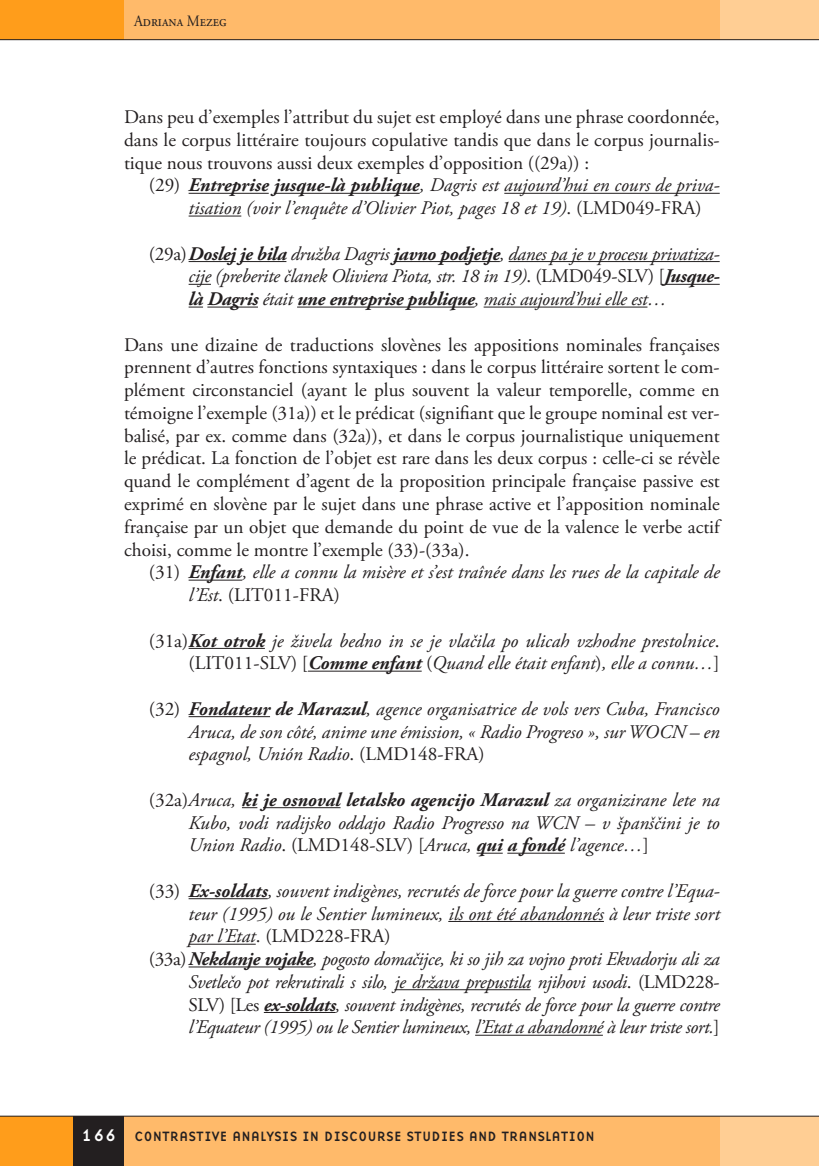
<style>
.page{position:relative;width:819px;height:1166px;background:#fff}
.page>*{position:absolute;margin:0;border:0;box-sizing:border-box;transform-origin:0 0}
.t1{font:italic 19.25px/22.8px "Adobe Garamond Pro";color:#231f20;text-align:justify}
.t2{font:19.25px/22.8px "Adobe Garamond Pro";color:#231f20;text-align:justify}
.t3{font:italic 19.25px "Adobe Garamond Pro";letter-spacing:-.02em;color:#231f20}
.t4{font:17.5px "Base Nine";color:#fff}
.t5{font:15.75px "Adobe Garamond Pro";color:#231f20;scale:.9 1}
.t6{font:14px "Base Nine";color:#231f20}
.s1{font-style:normal}
.s2{font-weight:700}
.s3{font-style:italic}
</style>
<div class="page">
<div style="left:124px;top:1116px;width:620px;height:50px;background:#ffba6a"></div>
<div style="left:719px;top:1116px;width:99px;height:50px;background:#ffce94"></div>
<div style="left:122px;top:0;width:597px;height:40px;background:#ffba6a"></div>
<div style="left:719px;top:0;width:99px;height:40px;background:#ffce94"></div>
<div style="left:0;top:1116px;width:74px;height:50px;background:#ff9d1b"></div>
<div style="left:74px;top:1116px;width:50px;height:50px;background:#231f20"></div>
<div style="left:0;top:0;width:124px;height:40px;background:#ff9d1b"></div>
<hr style="left:0;top:39px;width:818px;height:1px;background:#231f20">
<hr style="left:0;top:1116px;width:818px;height:1px;background:#231f20">
<hr style="left:188px;top:193px;width:81px;height:1px;background:#231f20">
<hr style="left:274px;top:193px;width:145px;height:1px;background:#231f20">
<hr style="left:504px;top:193px;width:215px;height:1px;background:#231f20">
<hr style="left:188px;top:216px;width:53px;height:1px;background:#231f20">
<hr style="left:188px;top:261px;width:48px;height:1px;background:#231f20">
<hr style="left:240px;top:261px;width:46px;height:1px;background:#231f20">
<hr style="left:393px;top:261px;width:107px;height:1px;background:#231f20">
<hr style="left:508px;top:261px;width:211px;height:1px;background:#231f20">
<svg style="left:188px;top:284px;width:23px;height:1px"></svg>
<hr style="left:664px;top:284px;width:55px;height:1px;background:#231f20">
<svg style="left:188px;top:307px;width:15px;height:1px"></svg>
<hr style="left:207px;top:307px;width:51px;height:1px;background:#231f20">
<hr style="left:297px;top:307px;width:177px;height:1px;background:#231f20">
<hr style="left:483px;top:307px;width:164px;height:1px;background:#231f20">
<hr style="left:188px;top:580px;width:54px;height:1px;background:#231f20">
<hr style="left:188px;top:648px;width:77px;height:1px;background:#231f20">
<hr style="left:308px;top:671px;width:113px;height:1px;background:#231f20">
<hr style="left:188px;top:716px;width:82px;height:1px;background:#231f20">
<svg style="left:242px;top:807px;width:15px;height:1px"></svg>
<hr style="left:263px;top:807px;width:77px;height:1px;background:#231f20">
<svg style="left:476px;top:853px;width:26px;height:1px"></svg>
<hr style="left:507px;top:853px;width:58px;height:1px;background:#231f20">
<hr style="left:188px;top:898px;width:80px;height:1px;background:#231f20">
<hr style="left:448px;top:921px;width:156px;height:1px;background:#231f20">
<hr style="left:188px;top:944px;width:68px;height:1px;background:#231f20">
<hr style="left:188px;top:966px;width:125px;height:1px;background:#231f20">
<hr style="left:394px;top:989px;width:136px;height:1px;background:#231f20">
<hr style="left:264px;top:1012px;width:71px;height:1px;background:#231f20">
<hr style="left:475px;top:1035px;width:128px;height:1px;background:#231f20">
<p class="t5" style="left:134px;top:11px;width:104px">Adriana Mezeg</p>
<p class="t2" style="left:124px;top:106px;width:597px">Dans peu d’exemples l’attribut du sujet est employé dans une phrase coordonnée, dans le corpus littéraire toujours copulative tandis que dans le corpus journalis&shy;tique nous trouvons aussi deux exemples d’opposition ((29a)) :</p>
<p class="t1" style="left:188px;top:174px;width:532px;text-indent:-40px"><span class="s1">(29)</span> <span class="s2">Entreprise jusque-là publique</span>, Dagris est aujourd’hui en cours de priva&shy;tisation (voir l’enquête d’Olivier Piot, pages 18 et 19)<span class="s1">. (LMD049-FRA)</span></p>
<p class="t1" style="left:188px;top:243px;width:532px;text-indent:-40px"><span class="s1">(29a)</span><span class="s2">Doslej je bila</span> družba Dagris <span class="s2">javno podjetje</span>, danes pa je v procesu privatiza&shy;cije (preberite članek Oliviera Piota, str. 18 in 19)<span class="s1">. (LMD049-SLV) [</span><span class="s2">Jusque&shy;là Dagris</span> était <span class="s2">une entreprise publique</span>, mais aujourd’hui elle est…</p>
<p class="t2" style="left:124px;top:334px;width:597px">Dans une dizaine de traductions slovènes les appositions nominales françaises prennent d’autres fonctions syntaxiques : dans le corpus littéraire sortent le com&shy;plément circonstanciel (ayant le plus souvent la valeur temporelle, comme en témoigne l’exemple (31a)) et le prédicat (signifiant que le groupe nominal est ver&shy;balisé, par ex. comme dans (32a)), et dans le corpus journalistique uniquement le prédicat. La fonction de l’objet est rare dans les deux corpus : celle-ci se révèle quand le complément d’agent de la proposition principale française passive est exprimé en slovène par le sujet dans une phrase active et l’apposition nominale française par un objet que demande du point de vue de la valence le verbe actif choisi, comme le montre l’exemple (33)-(33a).</p>
<p class="t1" style="left:188px;top:561px;width:532px;text-indent:-40px"><span class="s1">(31)</span> <span class="s2">Enfant</span>, elle a connu la misère et s’est traînée dans les rues de la capitale de l’Est<span class="s1">. (LIT011-FRA)</span></p>
<p class="t1" style="left:149px;top:629px;width:572px;text-align:right"><span class="s1">(31a)</span><span class="s2">Kot otrok</span> je živela bedno in se je vlačila po ulicah vzhodne prestolnice<span class="s1">. (LIT011-SLV) [</span><span class="s2">Comme enfant</span> <span class="s1">(</span>Quand elle était enfant<span class="s1">)</span>, elle a connu…<span class="s1">]</span></p>
<p class="t1" style="left:188px;top:698px;width:532px;text-indent:-40px"><span class="s1">(32)</span> <span class="s2">Fondateur de Marazul</span>, agence organisatrice de vols vers Cuba, Francisco Aruca, de son côté, anime une émission, « Radio Progreso », sur WOCN – en espagnol, Unión Radio<span class="s1">. (LMD148-FRA)</span></p>
<p class="t1" style="left:188px;top:789px;width:532px;text-indent:-40px"><span class="s1">(32a)</span>Aruca, <span class="s2">ki je osnoval letalsko agencijo Marazul</span> za organizirane lete na Kubo, vodi radijsko oddajo Radio Progresso na WCN – v španščini je to Union Radio<span class="s1">. (LMD148-SLV) [</span>Aruca, <span class="s2">qui a fondé</span> l’agence…<span class="s1">]</span></p>
<p class="t1" style="left:149px;top:880px;width:572px"><span class="s1">(33)</span> <span class="s2">Ex-soldats</span>, souvent indigènes, recrutés de force pour la guerre contre l’Equa-</p>
<p class="t1" style="left:188px;top:903px;width:532px">teur (1995) ou le Sentier lumineux, ils ont été abandonnés à leur triste sort</p>
<p class="t2" style="left:188px;top:925px;width:204px"><span class="s3">par l’Etat</span>. (LMD228-FRA)</p>
<p class="t3" style="left:149px;top:947px;width:572px"><span class="s1">(33a)</span><span class="s2">Nekdanje vojake</span>, pogosto domačijce, ki so jih za vojno proti Ekvadorju ali za</p>
<p class="t3" style="left:188px;top:970px;width:532px">Svetlečo pot rekrutirali s silo, je država prepustila njihovi usodi<span class="s1">. (LMD228-</span></p>
<p class="t3" style="left:188px;top:993px;width:532px"><span class="s1">SLV) [Les</span> <span class="s2">ex-soldats</span>, souvent indigènes, recrutés de force pour la guerre contre</p>
<p class="t3" style="left:188px;top:1016px;width:532px">l’Equateur (1995) ou le Sentier lumineux, l’Etat a abandonné à leur triste sort.<span class="s1">]</span></p>
<p class="t4" style="left:81px;top:1123px;width:37px">166</p>
<p class="t6" style="left:134px;top:1126px;width:462px">CONTRASTIVE ANALYSIS IN DISCOURSE STUDIES AND TRANSLATION</p>
</div>
